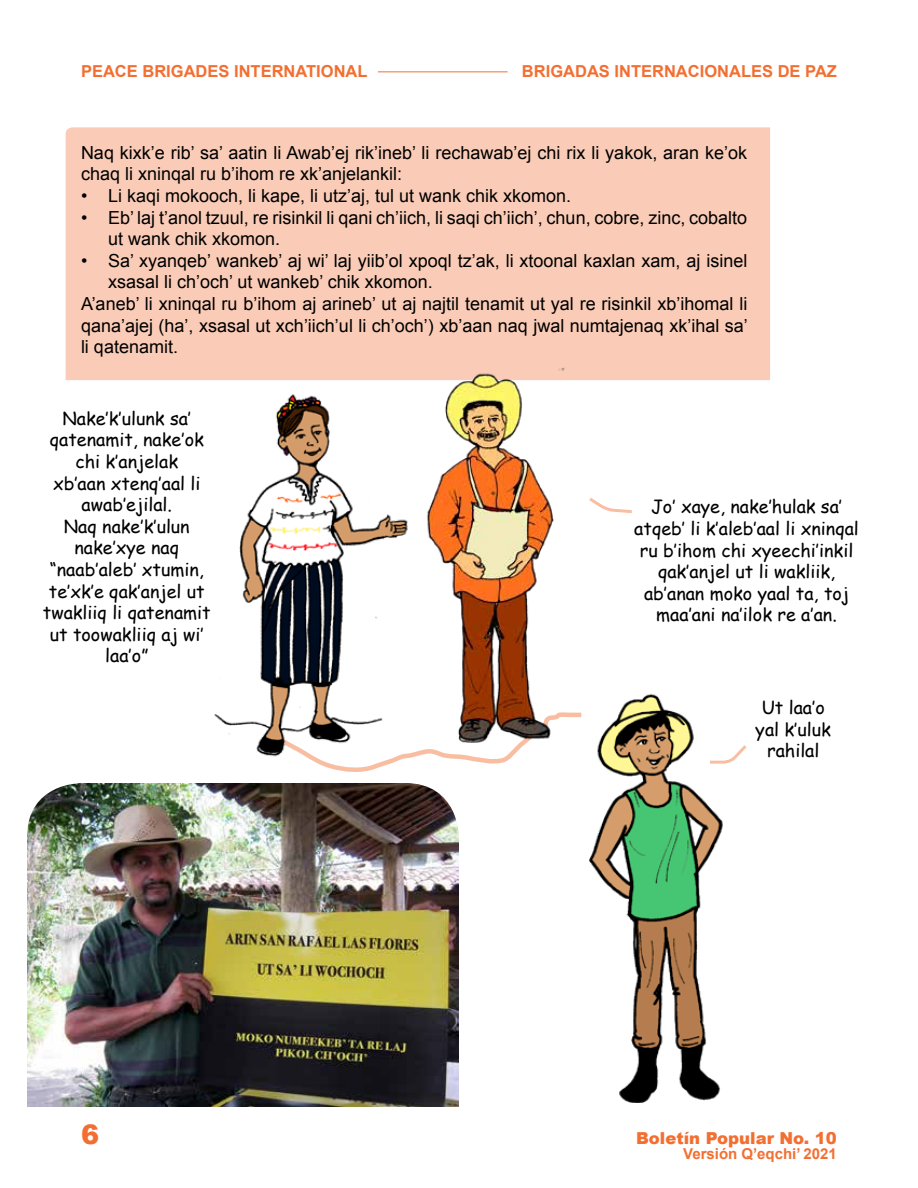
<style>
.page{position:relative;width:918px;height:1188px;background:#fff}
.page>*{position:absolute;margin:0;border:0;box-sizing:border-box;transform-origin:0 0}
.t1{font:900 27px "Arial";color:#f36f31}
.t2{font:18px/21.6px "Arial";color:#000}
.t3{font:18px/21.6px "Comic Sans MS";color:#000;text-align:center}
.t4{font:700 16.5px "Arial";color:#f36f31}
.t5{font:900 16.5px "Arial";color:#f36f31}
.t6{font:700 15px "Arial";color:#f36f31}
</style>
<div class="page">
<hr style="left:378px;top:71px;width:130px;height:1px;background:#f36f31">
<svg style="left:319px;top:712px;width:263px;height:60px"></svg>
<div style="left:66px;top:127px;width:704px;height:253px;background:#faccb7"></div>
<img style="left:27px;top:783px;width:432px;height:324px">
<svg style="left:589px;top:498px;width:43px;height:15px"></svg>
<svg style="left:723px;top:745px;width:24px;height:19px"></svg>
<img style="left:418px;top:366px;width:149px;height:379px">
<img style="left:214px;top:390px;width:211px;height:374px">
<img style="left:589px;top:693px;width:134px;height:410px">
<p class="t4" style="left:81px;top:61px;width:288px">PEACE BRIGADES INTERNATIONAL</p>
<p class="t4" style="left:522px;top:61px;width:317px">BRIGADAS INTERNACIONALES DE PAZ</p>
<p class="t2" style="left:81px;top:142px;width:668px">Naq kixk’e rib’ sa’ aatin li Awab’ej rik’ineb’ li rechawab’ej chi rix li yakok, aran ke’ok chaq li xninqal ru b’ihom re xk’anjelankil:</p>
<p class="t2" style="left:81px;top:185px;width:492px">• Li kaqi mokooch, li kape, li utz’aj, tul ut wank chik xkomon.</p>
<p class="t2" style="left:108px;top:207px;width:641px;text-indent:-27px">• Eb’ laj t’anol tzuul, re risinkil li qani ch’iich, li saqi ch’iich’, chun, cobre, zinc, cobalto ut wank chik xkomon.</p>
<p class="t2" style="left:81px;top:250px;width:668px">• Sa’ xyanqeb’ wankeb’ aj wi’ laj yiib’ol xpoql tz’ak, li xtoonal kaxlan xam, aj isinel</p>
<p class="t2" style="left:108px;top:271px;width:326px">xsasal li ch’och’ ut wankeb’ chik xkomon.</p>
<p class="t2" style="left:81px;top:293px;width:668px">A’aneb’ li xninqal ru b’ihom aj arineb’ ut aj najtil tenamit ut yal re risinkil xb’ihomal li</p>
<p class="t2" style="left:81px;top:315px;width:668px">qana’ajej (ha’, xsasal ut xch’iich’ul li ch’och’) xb’aan naq jwal numtajenaq xk’ihal sa’</p>
<p class="t2" style="left:81px;top:336px;width:99px">li qatenamit.</p>
<p class="t3" style="left:43px;top:407px;width:169px">Nake’k’ulunk sa’ qatenamit, nake’ok chi k’anjelak<br>xb’aan xtenq’aal li awab’ejilal.<br>Naq nake’k’ulun nake’xye naq “naab’aleb’ xtumin, te’xk’e qak’anjel ut twakliiq li qatenamit ut toowakliiq aj wi’ laa’o”</p>
<p class="t3" style="left:634px;top:495px;width:226px">Jo’ xaye, nake’hulak sa’ atqeb’ li k’aleb’aal li xninqal ru b’ihom chi xyeechi’inkil qak’anjel ut li wakliik, ab’anan moko yaal ta, toj maa’ani na’ilok re a’an.</p>
<p class="t3" style="left:756px;top:696px;width:77px">Ut laa’o yal k’uluk rahilal</p>
<h1 class="t1" style="left:81px;top:1115px;width:20px">6</h1>
<p class="t5" style="left:636px;top:1127px;width:202px">Boletín Popular No. 10</p>
<p class="t6" style="left:683px;top:1144px;width:155px">Versión Q’eqchi’ 2021</p>
</div>
